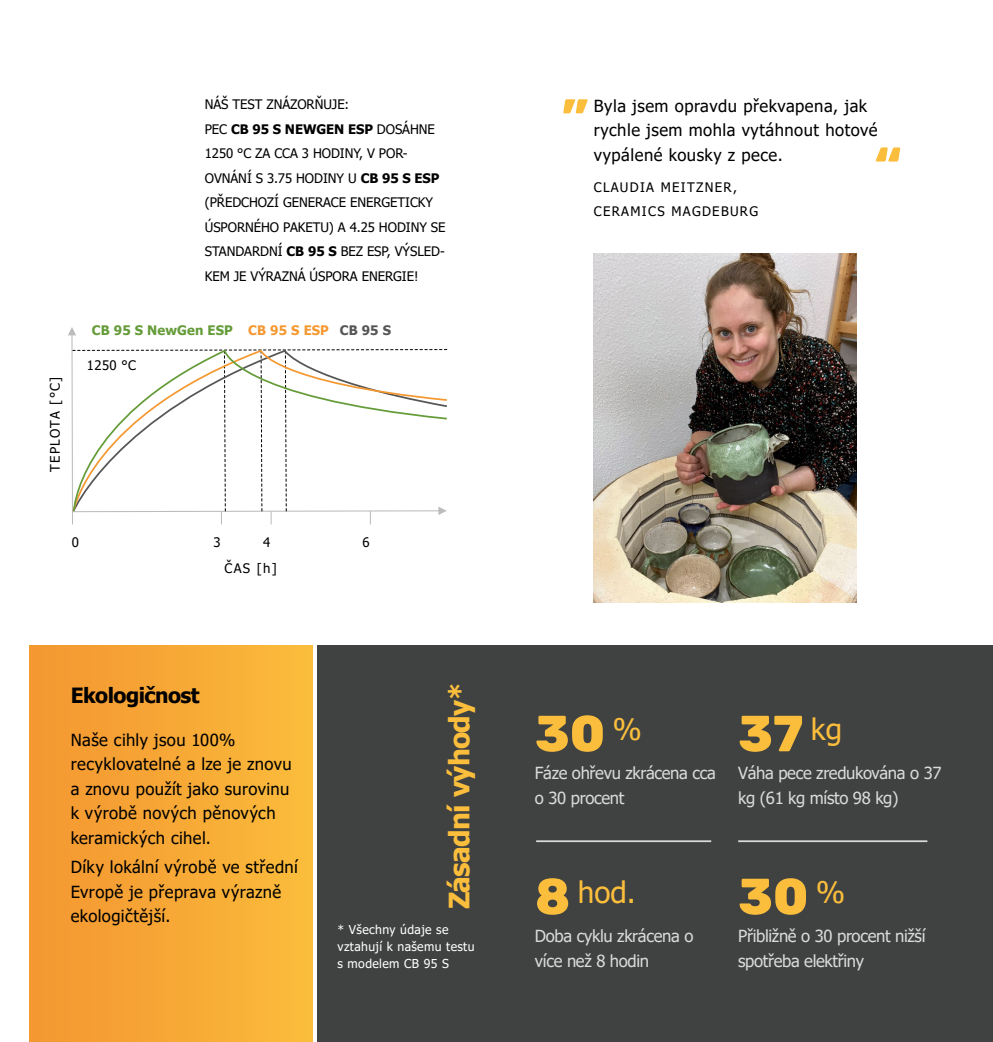
<style>
.page{position:relative;width:993px;height:1042px;background:#fff}
.page>*{position:absolute;margin:0;border:0;box-sizing:border-box;transform-origin:0 0}
.t1{font:800 50.75px "Rubik";color:#fbbe3c}
.t2{font:29.57px "Tahoma";color:#fbbe3c}
.t3{font:700 28px "Tahoma";letter-spacing:-.025em;color:#fbbe3c}
.t4{font:700 21px "Tahoma";letter-spacing:-.025em;color:#000}
.t5{font:16.62px/24.5px "Tahoma";letter-spacing:.025em;color:#000}
.t6{font:16.62px/24.5px "Tahoma";letter-spacing:-.02em;color:#d9dada}
.t7{font:13.12px/24.5px "Tahoma";letter-spacing:-.005em;color:#000}
.t8{font:13.12px/24.5px "Tahoma";letter-spacing:.1em;color:#000}
.t9{font:700 13.12px "Tahoma";letter-spacing:.01em;color:#659c39}
.t10{font:13.12px "Tahoma";letter-spacing:.095em;color:#000}
.t11{font:12.25px/16.6px "Tahoma";letter-spacing:.03em;color:#fff}
.s1{font-weight:700}
.s2{color:#f49932}
.s3{color:#565655}
.s4{font-family:"Rubik";font-weight:800;font-size:50.75px}
</style>
<div class="page">
<div style="left:317px;top:645px;width:675px;height:397px;background:#404242"></div>
<img style="left:593px;top:253px;width:263px;height:350px">
<div style="left:30px;top:645px;width:283px;height:397px;background:linear-gradient(to right,#f39631,#fbbc3b)"></div>
<svg style="left:72px;top:348px;width:376px;height:165px"></svg>
<hr style="left:738px;top:840px;width:189px;height:2px;background:#d9dada">
<hr style="left:536px;top:840px;width:175px;height:2px;background:#d9dada">
<p class="t10" style="left:46px;top:472px;width:97px;rotate:-90deg">TEPLOTA [°C]</p>
<p class="t7" style="left:205px;top:93px;width:242px">NÁŠ TEST ZNÁZORŇUJE:<br>PEC <span class="s1">CB 95 S NEWGEN ESP</span> DOSÁHNE<br>1250 °C ZA CCA 3 HODINY, V POR-<br>OVNÁNÍ S 3.75 HODINY U <span class="s1">CB 95 S ESP </span>(PŘEDCHOZÍ GENERACE ENERGETICKY<br>ÚSPORNÉHO PAKETU) A 4.25 HODINY SE<br>STANDARDNÍ <span class="s1">CB 95 S</span> BEZ ESP, VÝSLED-<br>KEM JE VÝRAZNÁ ÚSPORA ENERGIE!</p>
<p class="t5" style="left:593px;top:95px;width:285px">Byla jsem opravdu překvapena, jak rychle jsem mohla vytáhnout hotové vypálené kousky z pece.</p>
<h1 class="t1" style="left:562px;top:62px;width:29px">„</h1>
<h1 class="t1" style="left:874px;top:136px;width:28px">“</h1>
<p class="t8" style="left:593px;top:175px;width:166px">CLAUDIA MEITZNER,<br>CERAMICS MAGDEBURG</p>
<p class="t9" style="left:92px;top:321px;width:300px">CB 95 S NewGen ESP <span class="s2">CB 95 S ESP</span> <span class="s3">CB 95 S</span></p>
<p class="t7" style="left:87px;top:353px;width:51px">1250 °C</p>
<p class="t7" style="left:72px;top:531px;width:9px">0</p>
<p class="t7" style="left:213px;top:531px;width:9px">3</p>
<p class="t7" style="left:263px;top:531px;width:9px">4</p>
<p class="t7" style="left:362px;top:531px;width:9px">6</p>
<p class="t7" style="left:224px;top:557px;width:54px">ČAS [h]</p>
<p class="t4" style="left:71px;top:680px;width:130px">Ekologičnost</p>
<h3 class="t3" style="left:439px;top:909px;width:228px;rotate:-90deg">Zásadní výhody*</h3>
<p class="t5" style="left:71px;top:728px;width:222px">Naše cihly jsou 100% recyklovatelné a lze je znovu a znovu použít jako surovinu k výrobě nových pěnových keramických cihel.</p>
<p class="t5" style="left:71px;top:856px;width:228px">Díky lokální výrobě ve střední<br>Evropě je přeprava výrazně ekologičtější.</p>
<p class="t11" style="left:337px;top:922px;width:138px">* Všechny údaje se vztahují k našemu testu s modelem CB 95 S</p>
<h1 class="t1" style="left:535px;top:704px;width:108px">30 <sup>%</sup></h1>
<p class="t6" style="left:535px;top:762px;width:182px">Fáze ohřevu zkrácena cca o 30 procent</p>
<h1 class="t1" style="left:738px;top:704px;width:105px">37 <sup>kg</sup></h1>
<p class="t6" style="left:738px;top:762px;width:205px">Váha pece zredukována o 37 kg (61 kg místo 98 kg)</p>
<h2 class="t2" style="left:535px;top:872px;width:102px"><span class="s4">8</span> hod.</h2>
<p class="t6" style="left:535px;top:924px;width:160px">Doba cyklu zkrácena o více než 8 hodin</p>
<h1 class="t1" style="left:738px;top:866px;width:108px">30 <sup>%</sup></h1>
<p class="t6" style="left:738px;top:924px;width:189px">Přibližně o 30 procent nižší spotřeba elektřiny</p>
</div>
